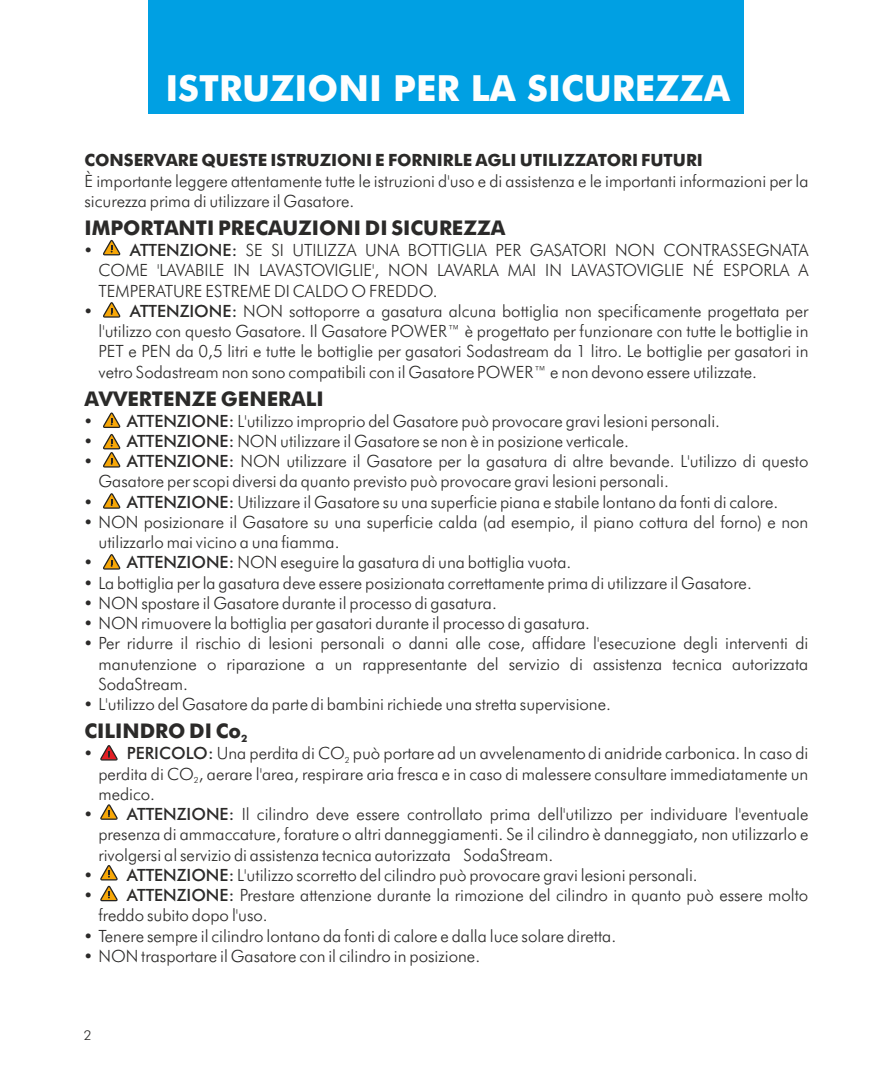
<style>
.page{position:relative;width:893px;height:1085px;background:#fff}
.page>*{position:absolute;margin:0;border:0;box-sizing:border-box;transform-origin:0 0}
.t1{font:700 36px "Futura BT";color:#fefefe}
.t2{font:700 20.25px "Futura BT";color:#2b2a29}
.t3{font:300 16.88px/20.2px "Futura BT";color:#2b2a29}
.t4{font:700 16.88px "Futura BT";color:#2b2a29}
.t5{font:300 13.5px "Futura BT";color:#2b2a29}
.t6{font:300 8.55px "Futura BT";color:#2b2a29}
.s1{font-weight:500}
</style>
<div class="page">
<div style="left:149px;top:0;width:595px;height:114px;background:#00a0e3"></div>
<svg style="left:103px;top:240px;width:18px;height:15px"></svg>
<svg style="left:103px;top:302px;width:18px;height:15px"></svg>
<svg style="left:100px;top:745px;width:18px;height:15px"></svg>
<svg style="left:100px;top:804px;width:18px;height:15px"></svg>
<svg style="left:103px;top:412px;width:18px;height:16px"></svg>
<svg style="left:103px;top:434px;width:18px;height:33px"></svg>
<svg style="left:103px;top:493px;width:18px;height:15px"></svg>
<svg style="left:103px;top:554px;width:18px;height:15px"></svg>
<svg style="left:100px;top:865px;width:18px;height:36px"></svg>
<h1 class="t1" style="left:165px;top:74px;width:566px">ISTRUZIONI PER LA SICUREZZA</h1>
<p class="t4" style="left:84px;top:153px;width:620px">CONSERVARE QUESTE ISTRUZIONI E FORNIRLE AGLI UTILIZZATORI FUTURI</p>
<p class="t3" style="left:84px;top:172px;width:725px">È importante leggere attentamente tutte le istruzioni d'uso e di assistenza e le importanti informazioni per la sicurezza prima di utilizzare il Gasatore.</p>
<p class="t2" style="left:84px;top:219px;width:423px">IMPORTANTI PRECAUZIONI DI SICUREZZA</p>
<p class="t3" style="left:99px;top:241px;width:711px;text-align:justify;text-indent:-14px">• <span class="s1">ATTENZIONE:</span> SE SI UTILIZZA UNA BOTTIGLIA PER GASATORI NON CONTRASSEGNATA COME 'LAVABILE IN LAVASTOVIGLIE', NON LAVARLA MAI IN LAVASTOVIGLIE NÉ ESPORLA A TEMPERATURE ESTREME DI CALDO O FREDDO.</p>
<p class="t3" style="left:99px;top:302px;width:711px;text-align:justify;text-indent:-14px">• <span class="s1">ATTENZIONE:</span> NON sottoporre a gasatura alcuna bottiglia non specificamente progettata per l'utilizzo con questo Gasatore. Il Gasatore POWER™ è progettato per funzionare con tutte le bottiglie in PET e PEN da 0,5 litri e tutte le bottiglie per gasatori Sodastream da 1 litro. Le bottiglie per gasatori in vetro Sodastream non sono compatibili con il Gasatore POWER™ e non devono essere utilizzate.</p>
<p class="t2" style="left:84px;top:390px;width:241px">AVVERTENZE GENERALI</p>
<p class="t3" style="left:84px;top:412px;width:637px">• <span class="s1">ATTENZIONE:</span> L'utilizzo improprio del Gasatore può provocare gravi lesioni personali.</p>
<p class="t3" style="left:84px;top:432px;width:546px">• <span class="s1">ATTENZIONE:</span> NON utilizzare il Gasatore se non è in posizione verticale.</p>
<p class="t3" style="left:99px;top:452px;width:711px;text-indent:-14px">• <span class="s1">ATTENZIONE:</span> NON utilizzare il Gasatore per la gasatura di altre bevande. L'utilizzo di questo<br>Gasatore per scopi diversi da quanto previsto può provocare gravi lesioni personali.</p>
<p class="t3" style="left:84px;top:493px;width:695px">• <span class="s1">ATTENZIONE:</span> Utilizzare il Gasatore su una superficie piana e stabile lontano da fonti di calore.</p>
<p class="t3" style="left:98px;top:513px;width:711px;text-indent:-14px">• NON posizionare il Gasatore su una superficie calda (ad esempio, il piano cottura del forno) e non utilizzarlo mai vicino a una fiamma.</p>
<p class="t3" style="left:84px;top:554px;width:488px">• <span class="s1">ATTENZIONE:</span> NON eseguire la gasatura di una bottiglia vuota.</p>
<p class="t3" style="left:84px;top:574px;width:669px">• La bottiglia per la gasatura deve essere posizionata correttamente prima di utilizzare il Gasatore.</p>
<p class="t3" style="left:84px;top:594px;width:414px">• NON spostare il Gasatore durante il processo di gasatura.</p>
<p class="t3" style="left:84px;top:614px;width:507px">• NON rimuovere la bottiglia per gasatori durante il processo di gasatura.</p>
<p class="t3" style="left:98px;top:634px;width:711px;text-align:justify;text-indent:-14px">• Per ridurre il rischio di lesioni personali o danni alle cose, affidare l'esecuzione degli interventi di manutenzione o riparazione a un rappresentante del servizio di assistenza tecnica autorizzata SodaStream.</p>
<p class="t3" style="left:84px;top:695px;width:528px">• L'utilizzo del Gasatore da parte di bambini richiede una stretta supervisione.</p>
<p class="t2" style="left:84px;top:722px;width:165px">CILINDRO DI Co<sub>2</sub></p>
<p class="t3" style="left:84px;top:744px;width:725px">• <span class="s1">PERICOLO:</span> Una perdita di CO può portare ad un avvelenamentodi anidride carbonica. In caso di</p>
<p class="t6" style="left:345px;top:756px;width:6px">2</p>
<p class="t3" style="left:98px;top:765px;width:711px">perdita di CO , aerare l'area, respirare aria fresca e in caso di malessere consultare immediatamente un</p>
<p class="t6" style="left:194px;top:776px;width:6px">2</p>
<p class="t3" style="left:98px;top:785px;width:58px">medico.</p>
<p class="t3" style="left:98px;top:805px;width:711px;text-align:justify;text-indent:-14px">• <span class="s1">ATTENZIONE:</span> Il cilindro deve essere controllato prima dell'utilizzo per individuare l'eventuale presenza di ammaccature, forature o altri danneggiamenti. Se il cilindro è danneggiato, non utilizzarlo e rivolgersi al servizio di assistenza tecnica autorizzata SodaStream.</p>
<p class="t3" style="left:84px;top:866px;width:615px">• <span class="s1">ATTENZIONE:</span> L'utilizzo scorretto del cilindro può provocare gravi lesioni personali.</p>
<p class="t3" style="left:98px;top:886px;width:711px;text-indent:-14px">• <span class="s1">ATTENZIONE:</span> Prestare attenzione durante la rimozione del cilindro in quanto può essere molto freddo subito dopo l'uso.</p>
<p class="t3" style="left:84px;top:926px;width:533px">• Tenere sempre il cilindro lontano da fonti di calore e dalla luce solare diretta.</p>
<p class="t3" style="left:84px;top:947px;width:397px">• NON trasportare il Gasatore con il cilindro in posizione.</p>
<p class="t5" style="left:84px;top:1029px;width:9px">2</p>
</div>
